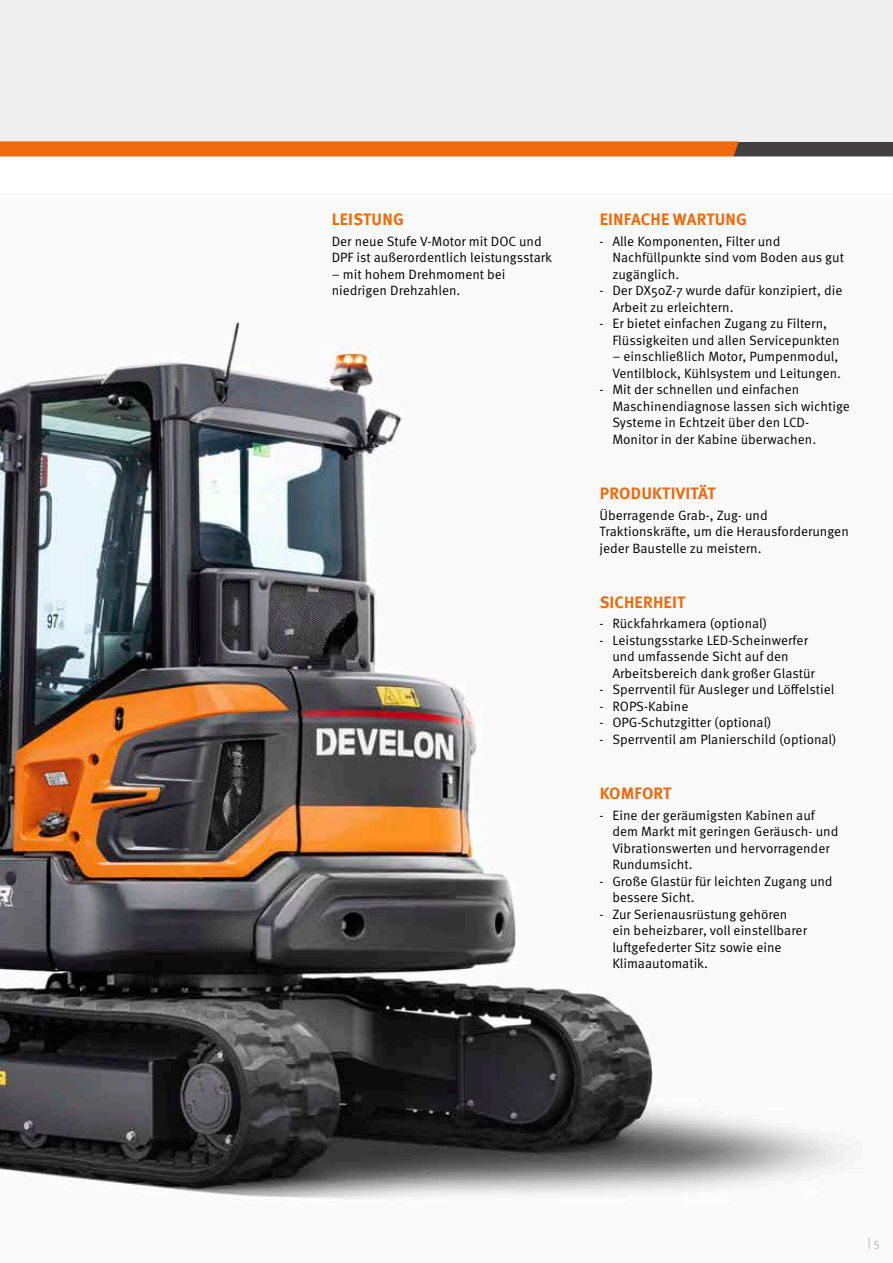
<style>
.page{position:relative;width:893px;height:1263px;background:#fff}
.page>*{position:absolute;margin:0;border:0;box-sizing:border-box;transform-origin:0 0}
.t1{font:700 16.5px "Meta Pro";letter-spacing:.01em;color:#ed6a0f}
.t2{font:13.5px/16.5px "Meta Pro Norm";color:#000}
.t3{font:12px "Meta Pro Norm";color:#b2b2b2}
</style>
<div class="page">
<div style="left:0;top:0;width:893px;height:141px;background:#efefef"></div>
<svg style="left:0;top:141px;width:893px;height:15px;background:#d0671e"></svg>
<img style="left:0;top:321px;width:854px;height:879px">
<p class="t1" style="left:332px;top:206px;width:74px">LEISTUNG</p>
<p class="t2" style="left:332px;top:232px;width:222px">Der neue Stufe V-Motor mit DOC und<br>DPF ist außerordentlich leistungsstark</p>
<p class="t2" style="left:332px;top:265px;width:175px">– mit hohem Drehmoment bei niedrigen Drehzahlen.</p>
<p class="t1" style="left:600px;top:206px;width:149px">EINFACHE WARTUNG</p>
<p class="t2" style="left:612px;top:232px;width:233px;text-indent:-13px">- Alle Komponenten, Filter und<br>Nachfüllpunkte sind vom Boden aus gut zugänglich.</p>
<p class="t2" style="left:612px;top:281px;width:232px;text-indent:-13px">- Der DX50Z-7 wurde dafür konzipiert, die<br>Arbeit zu erleichtern.</p>
<p class="t2" style="left:612px;top:314px;width:229px;text-indent:-13px">- Er bietet einfachen Zugang zu Filtern,<br>Flüssigkeiten und allen Servicepunkten</p>
<p class="t2" style="left:612px;top:347px;width:230px">– einschließlich Motor, Pumpenmodul,<br>Ventilblock, Kühlsystem und Leitungen.</p>
<p class="t2" style="left:612px;top:380px;width:239px;text-indent:-13px">- Mit der schnellen und einfachen Maschinendiagnose lassen sich wichtige Systeme in Echtzeit über den LCD-Monitor in der Kabine überwachen.</p>
<p class="t1" style="left:600px;top:480px;width:117px">PRODUKTIVITÄT</p>
<p class="t2" style="left:600px;top:506px;width:251px">Überragende Grab-, Zug- und<br>Traktionskräfte, um die Herausforderungen jeder Baustelle zu meistern.</p>
<p class="t1" style="left:600px;top:589px;width:87px">SICHERHEIT</p>
<p class="t2" style="left:600px;top:614px;width:169px">- Rückfahrkamera (optional)</p>
<p class="t2" style="left:612px;top:631px;width:204px;text-indent:-13px">- Leistungsstarke LED-Scheinwerfer und umfassende Sicht auf den<br>Arbeitsbereich dank großer Glastür</p>
<p class="t2" style="left:600px;top:680px;width:236px">- Sperrventil für Ausleger und Löffelstiel</p>
<p class="t2" style="left:600px;top:697px;width:90px">- ROPS-Kabine</p>
<p class="t2" style="left:600px;top:713px;width:174px">- OPG-Schutzgitter (optional)</p>
<p class="t2" style="left:600px;top:730px;width:239px">- Sperrventil am Planierschild (optional)</p>
<p class="t1" style="left:600px;top:780px;width:73px">KOMFORT</p>
<p class="t2" style="left:612px;top:806px;width:228px;text-indent:-13px">- Eine der geräumigsten Kabinen auf dem Markt mit geringen Geräusch- und<br>Vibrationswerten und hervorragender<br>Rundumsicht.</p>
<p class="t2" style="left:612px;top:872px;width:222px;text-indent:-13px">- Große Glastür für leichten Zugang und bessere Sicht.</p>
<p class="t2" style="left:612px;top:905px;width:196px;text-indent:-13px">- Zur Serienausrüstung gehören ein beheizbarer, voll einstellbarer luftgefederter Sitz sowie eine<br>Klimaautomatik.</p>
<p class="t3" style="left:868px;top:1233px;width:13px">| 5</p>
</div>
